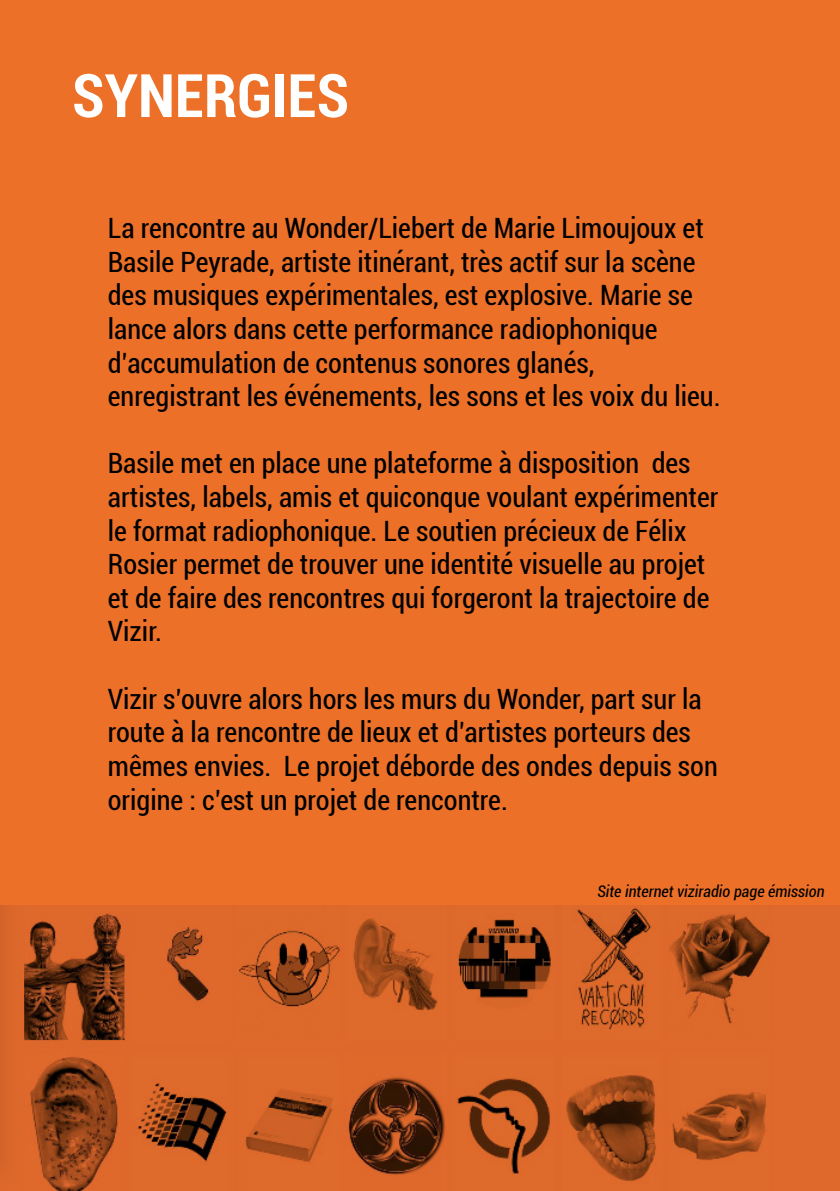
<style>
.page{position:relative;width:840px;height:1191px;background:#fff}
.page>*{position:absolute;margin:0;border:0;box-sizing:border-box;transform-origin:0 0}
.t1{font:700 condensed 60px "Roboto";color:#fff}
.t2{font:condensed 28px/33.6px "Roboto";color:#000}
.t3{font:italic condensed 16px "Roboto";color:#000}
</style>
<div class="page">
<div style="left:0;top:0;width:839px;height:1191px;background:#ec7027"></div>
<img style="left:0;top:905px;width:839px;height:286px">
<h1 class="t1" style="left:72px;top:54px;width:278px">SYNERGIES</h1>
<p class="t2" style="left:108px;top:210px;width:613px">La rencontre au Wonder/Liebert de Marie Limoujoux et Basile Peyrade, artiste itinérant, très actif sur la scène des musiques expérimentales, est explosive. Marie se lance alors dans cette performance radiophonique d’accumulation de contenus sonores glanés, enregistrant les événements, les sons et les voix du lieu.</p>
<p class="t2" style="left:108px;top:446px;width:611px">Basile met en place une plateforme à disposition des artistes, labels, amis et quiconque voulant expérimenter le format radiophonique. Le soutien précieux de Félix Rosier permet de trouver une identité visuelle au projet et de faire des rencontres qui forgeront la trajectoire de Vizir.</p>
<p class="t2" style="left:108px;top:681px;width:611px">Vizir s’ouvre alors hors les murs du Wonder, part sur la route à la rencontre de lieux et d’artistes porteurs des mêmes envies. Le projet déborde des ondes depuis son origine : c’est un projet de rencontre.</p>
<p class="t3" style="left:597px;top:880px;width:229px">Site internet viziradio page émission</p>
</div>
